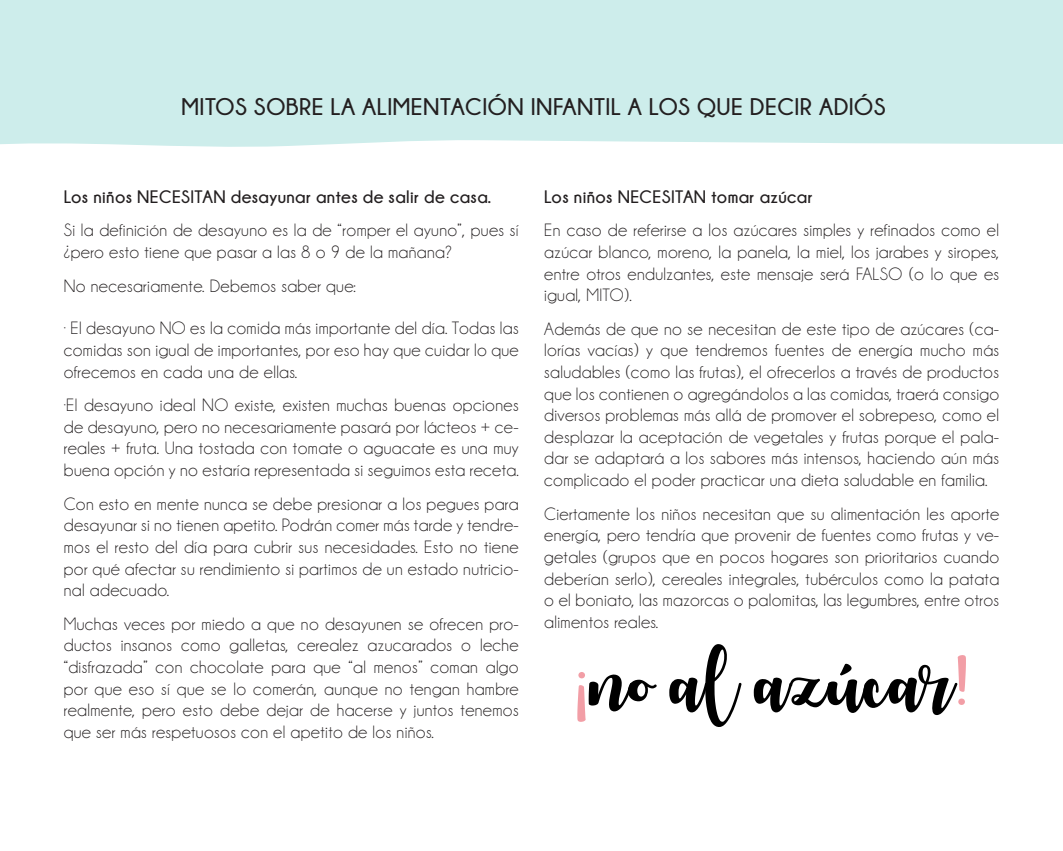
<style>
.page{position:relative;width:1063px;height:851px;background:#fff}
.page>*{position:absolute;margin:0;border:0;box-sizing:border-box;transform-origin:0 0}
.t1{font:66px "Autumnin November";letter-spacing:.01em;color:#000}
.t2{font:700 24px "Champagne&Limousines";letter-spacing:.02em;color:#231f20}
.t3{font:18px/21.6px "Champagne&Limousines";letter-spacing:.02em;color:#231f20;text-align:justify}
.t4{font:700 18px "Champagne&Limousines";letter-spacing:.02em;color:#231f20}
.s1{color:#f29ea6}
</style>
<div class="page">
<div style="left:0;top:0;width:1063px;height:147px;background:#cdedeb"></div>
<p class="t2" style="left:182px;top:93px;width:706px">MITOS SOBRE LA ALIMENTACIÓN INFANTIL A LOS QUE DECIR ADIÓS</p>
<p class="t4" style="left:64px;top:186px;width:429px">Los niños NECESITAN desayunar antes de salir de casa.</p>
<p class="t3" style="left:64px;top:220px;width:456px">Si la definición de desayuno es la de “romper el ayuno”, pues sí ¿pero esto tiene que pasar a las 8 o 9 de la mañana?</p>
<p class="t3" style="left:64px;top:275px;width:294px">No necesariamente. Debemos saber que:</p>
<p class="t3" style="left:64px;top:318px;width:456px">· El desayuno NO es la comida más importante del día. Todas las comidas son igual de importantes, por eso hay que cuidar lo que ofrecemos en cada una de ellas.</p>
<p class="t3" style="left:64px;top:394px;width:457px">·El desayuno ideal NO existe, existen muchas buenas opciones de desayuno, pero no necesariamente pasará por lácteos + ce&shy;reales + fruta. Una tostada con tomate o aguacate es una muy buena opción y no estaría representada si seguimos esta receta.</p>
<p class="t3" style="left:64px;top:493px;width:457px">Con esto en mente nunca se debe presionar a los pegues para desayunar si no tienen apetito. Podrán comer más tarde y tendre&shy;mos el resto del día para cubrir sus necesidades. Esto no tiene por qué afectar su rendimiento si partimos de un estado nutricio&shy;nal adecuado.</p>
<p class="t3" style="left:64px;top:613px;width:457px">Muchas veces por miedo a que no desayunen se ofrecen pro&shy;ductos insanos como galletas, cerealez azucarados o leche “disfrazada” con chocolate para que “al menos” coman algo por que eso sí que se lo comerán, aunque no tengan hambre realmente, pero esto debe dejar de hacerse y juntos tenemos que ser más respetuosos con el apetito de los niños.</p>
<p class="t4" style="left:544px;top:186px;width:270px">Los niños NECESITAN tomar azúcar</p>
<p class="t3" style="left:544px;top:220px;width:457px">En caso de referirse a los azúcares simples y refinados como el azúcar blanco, moreno, la panela, la miel, los jarabes y siropes, entre otros endulzantes, este mensaje será FALSO (o lo que es igual, MITO).</p>
<p class="t3" style="left:544px;top:318px;width:457px">Además de que no se necesitan de este tipo de azúcares (ca&shy;lorías vacías) y que tendremos fuentes de energía mucho más saludables (como las frutas), el ofrecerlos a través de productos que los contienen o agregándolos a las comidas, traerá consigo diversos problemas más allá de promover el sobrepeso, como el desplazar la aceptación de vegetales y frutas porque el pala&shy;dar se adaptará a los sabores más intensos, haciendo aún más complicado el poder practicar una dieta saludable en familia.</p>
<p class="t3" style="left:544px;top:503px;width:457px">Ciertamente los niños necesitan que su alimentación les aporte energía, pero tendría que provenir de fuentes como frutas y ve&shy;getales (grupos que en pocos hogares son prioritarios cuando deberían serlo), cereales integrales, tubérculos como la patata o el boniato, las mazorcas o palomitas, las legumbres, entre otros alimentos reales.</p>
<p class="t1" style="left:574px;top:643px;width:396px"><span class="s1">¡</span>no al azúcar<span class="s1">!</span></p>
</div>
